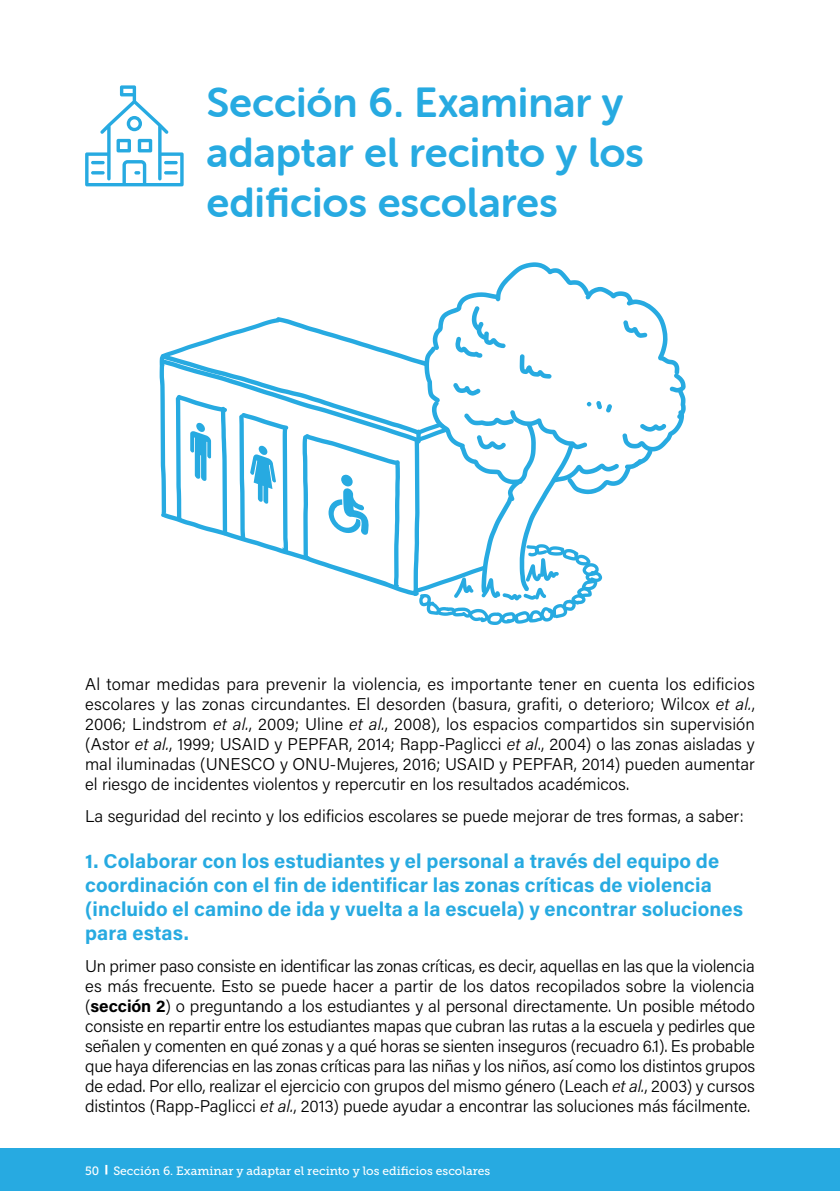
<style>
.page{position:relative;width:840px;height:1191px;background:#fff}
.page>*{position:absolute;margin:0;border:0;box-sizing:border-box;transform-origin:0 0}
.Head1-chapter{font:42px/50px "Museo Sans Rounded 700";letter-spacing:-.005em;color:#27aae1}
.H2-6{font:700 20px/24px "Acumin Pro";letter-spacing:.005em;color:#27aae1}
.Body{font:300 17px/20px "Acumin Pro";color:#000;text-align:justify}
.t1{font:12px "Museo Slab 500";color:#fff}
.s1{font-style:italic}
.s2{font-weight:700}
</style>
<div class="page">
<div style="left:0;top:1148px;width:839px;height:43px;background:#27aae1"></div>
<svg style="left:85px;top:85px;width:98px;height:101px"></svg>
<svg style="left:159px;top:262px;width:526px;height:363px"></svg>
<svg style="left:105px;top:1164px;width:2px;height:10px"></svg>
<h1 class="Head1-chapter" style="left:206px;top:77px;width:439px">Sección 6. Examinar y adaptar el recinto y los edificios escolares</h1>
<p class="Body" style="left:85px;top:674px;width:671px">Al tomar medidas para prevenir la violencia, es importante tener en cuenta los edificios escolares y las zonas circundantes. El desorden (basura, grafiti, o deterioro; Wilcox <span class="s1">et al.</span>, 2006; Lindstrom <span class="s1">et al.</span>, 2009; Uline <span class="s1">et al.</span>, 2008), los espacios compartidos sin supervisión (Astor <span class="s1">et al.</span>, 1999; USAID y PEPFAR, 2014; Rapp-Paglicci <span class="s1">et al</span>., 2004) o las zonas aisladas y mal iluminadas (UNESCO y ONU-Mujeres, 2016; USAID y PEPFAR, 2014) pueden aumentar el riesgo de incidentes violentos y repercutir en los resultados académicos.</p>
<p class="Body" style="left:85px;top:805px;width:659px">La seguridad del recinto y los edificios escolares se puede mejorar de tres formas, a saber:</p>
<p class="H2-6" style="left:85px;top:848px;width:659px">1. Colaborar con los estudiantes y el personal a través del equipo de coordinación con el fin de identificar las zonas críticas de violencia (incluido el camino de ida y vuelta a la escuela) y encontrar soluciones para estas.</p>
<p class="Body" style="left:85px;top:955px;width:671px">Un primer paso consiste en identificar las zonas críticas, es decir, aquellas en las que la violencia es más frecuente. Esto se puede hacer a partir de los datos recopilados sobre la violencia (<span class="s2">sección 2</span>) o preguntando a los estudiantes y al personal directamente. Un posible método consiste en repartir entre los estudiantes mapas que cubran las rutas a la escuela y pedirles que señalen y comenten en qué zonas y a qué horas se sienten inseguros (recuadro 6.1). Es probable que haya diferencias en las zonas críticas para las niñas y los niños, así como los distintos grupos de edad. Por ello, realizar el ejercicio con grupos del mismo género (Leach <span class="s1">et al.</span>, 2003) y cursos distintos (Rapp-Paglicci <span class="s1">et al.</span>, 2013) puede ayudar a encontrar las soluciones más fácilmente.</p>
<p class="t1" style="left:85px;top:1163px;width:406px">50 Sección 6. Examinar y adaptar el recinto y los edificios escolares</p>
</div>
